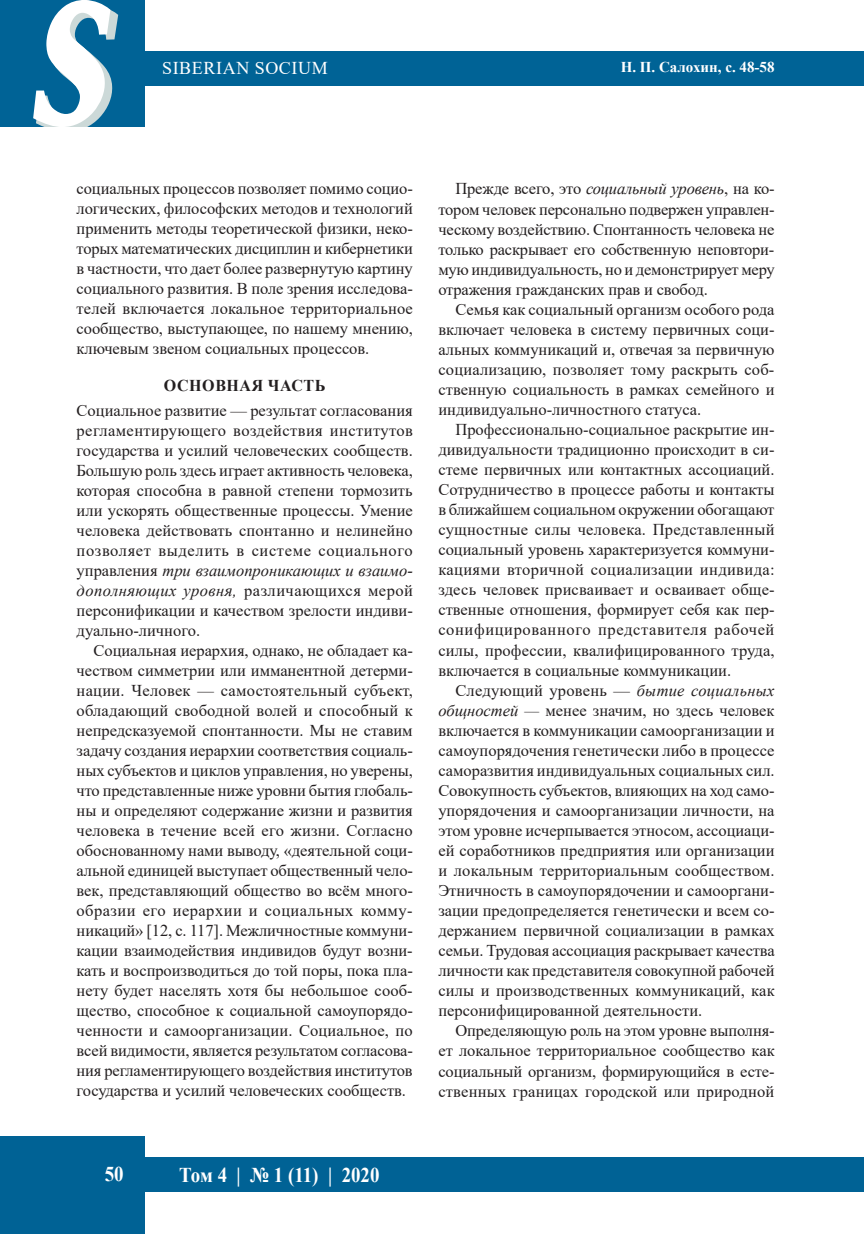
<style>
.page{position:relative;width:864px;height:1234px;background:#fff}
.page>*{position:absolute;margin:0;border:0;box-sizing:border-box;transform-origin:0 0}
.t1{font:italic 700 165px "Quant Antiqua";color:#fff;scale:.75 1}
.t2{font:700 21px "Times New Roman";color:#fff;scale:.9 1}
.t3{font:18px "Times New Roman";letter-spacing:.035em;color:#fff}
.t4{font:16.5px/20px "Times New Roman";color:#231f20;text-align:justify}
.t5{font:700 16.5px "Times New Roman";letter-spacing:.035em;color:#231f20}
.t6{font:700 15px "Times New Roman";color:#fff}
.s1{font-style:italic}
</style>
<div class="page">
<div style="left:0;top:0;width:145px;height:128px;background:#006396"></div>
<div style="left:142px;top:51px;width:721px;height:34px;background:#006396"></div>
<div style="left:0;top:1135px;width:145px;height:98px;background:#006295"></div>
<div style="left:142px;top:1157px;width:721px;height:34px;background:#006295"></div>
<svg style="left:32px;top:0;width:89px;height:128px"></svg>
<h1 class="t1" style="left:30px;top:-35px;width:113px">S</h1>
<p class="t3" style="left:162px;top:55px;width:167px">SIBERIAN SOCIUM</p>
<p class="t4" style="left:77px;top:178px;width:337px">социальных процессов позволяет помимо социо&shy;логических, философских методов и технологий применить методы теоретической физики, неко&shy;торых математических дисциплин и кибернетики в частности, что дает более развернутую картину социального развития. В поле зрения исследова&shy;телей включается локальное территориальное сообщество, выступающее, по нашему мнению, ключевым звеном социальных процессов.</p>
<p class="t5" style="left:164px;top:374px;width:163px">ОСНОВНАЯ ЧАСТЬ</p>
<p class="t4" style="left:77px;top:399px;width:338px">Социальное развитие — результат согласования регламентирующего воздействия институтов государства и усилий человеческих сообществ.<br>Большую роль здесь играет активность человека, которая способна в равной степени тормозить или ускорять общественные процессы. Умение человека действовать спонтанно и нелинейно позволяет выделить в системе социального управления <span class="s1">три взаимопроникающих и взаимо&shy;дополняющих уровня,</span> различающихся мерой персонификации и качеством зрелости индиви&shy;дуально-личного.</p>
<p class="t4" style="left:77px;top:639px;width:338px;text-indent:17px">Социальная иерархия, однако, не обладает ка&shy;чеством симметрии или имманентной детерми&shy;нации. Человек — самостоятельный субъект, обладающий свободной волей и способный к непредсказуемой спонтанности. Мы не ставим задачу создания иерархии соответствия социаль&shy;ных субъектов и циклов управления, но уверены, что представленные ниже уровни бытия глобаль&shy;ны и определяют содержание жизни и развития человека в течение всей его жизни. Согласно обоснованному нами выводу, «деятельной соци&shy;альной единицей выступает общественный чело&shy;век, представляющий общество во всём много&shy;образии его иерархии и социальных комму&shy;никаций» [12, с. 117]. Межличностные коммуни&shy;кации взаимодействия индивидов будут возни&shy;кать и воспроизводиться до той поры, пока пла&shy;нету будет населять хотя бы небольшое сооб&shy;щество, способное к социальной самоупорядо&shy;ченности и самоорганизации. Социальное, по всей видимости, является результатом согласова&shy;ния регламентирующего воздействия институтов государства и усилий человеческих сообществ.</p>
<p class="t6" style="left:620px;top:56px;width:155px">Н. П. Салохин, с. 48-58</p>
<p class="t4" style="left:438px;top:178px;width:338px;text-indent:17px">Прежде всего, это <span class="s1">социальный уровень</span>, на ко&shy;тором человек персонально подвержен управлен&shy;ческому воздействию. Спонтанность человека не только раскрывает его собственную неповтори&shy;мую индивидуальность, но и демонстрирует меру отражения гражданских прав и свобод.</p>
<p class="t4" style="left:438px;top:298px;width:337px;text-indent:17px">Семья как социальный организм особого рода включает человека в систему первичных соци&shy;альных коммуникаций и, отвечая за первичную социализацию, позволяет тому раскрыть соб&shy;ственную социальность в рамках семейного и индивидуально-личностного статуса.</p>
<p class="t4" style="left:438px;top:419px;width:338px;text-indent:17px">Профессионально-социальное раскрытие ин&shy;дивидуальности традиционно происходит в си&shy;стеме первичных или контактных ассоциаций.<br>Сотрудничество в процессе работы и контакты в ближайшем социальном окружении обогащают сущностные силы человека. Представленный социальный уровень характеризуется коммуни&shy;кациями вторичной социализации индивида: здесь человек присваивает и осваивает обще&shy;ственные отношения, формирует себя как пер&shy;сонифицированного представителя рабочей силы, профессии, квалифицированного труда, включается в социальные коммуникации.</p>
<p class="t4" style="left:438px;top:679px;width:338px;text-indent:17px">Следующий уровень — <span class="s1">бытие социальных общностей —</span> менее значим, но здесь человек включается в коммуникации самоорганизации и самоупорядочения генетически либо в процессе саморазвития индивидуальных социальных сил.<br>Совокупность субъектов, влияющих на ход само&shy;упорядочения и самоорганизации личности, на этом уровне исчерпывается этносом, ассоциаци&shy;ей соработников предприятия или организации и локальным территориальным сообществом.<br>Этничность в самоупорядочении и самооргани&shy;зации предопределяется генетически и всем со&shy;держанием первичной социализации в рамках семьи. Трудовая ассоциация раскрывает качества личности как представителя совокупной рабочей силы и производственных коммуникаций, как персонифицированной деятельности.</p>
<p class="t4" style="left:438px;top:1020px;width:337px;text-indent:17px">Определяющую роль на этом уровне выполня&shy;ет локальное территориальное сообщество как социальный организм, формирующийся в есте&shy;ственных границах городской или природной</p>
<p class="t2" style="left:105px;top:1158px;width:22px">50</p>
<p class="t2" style="left:179px;top:1159px;width:224px">Том 4 | № 1 (11) | 2020</p>
</div>
